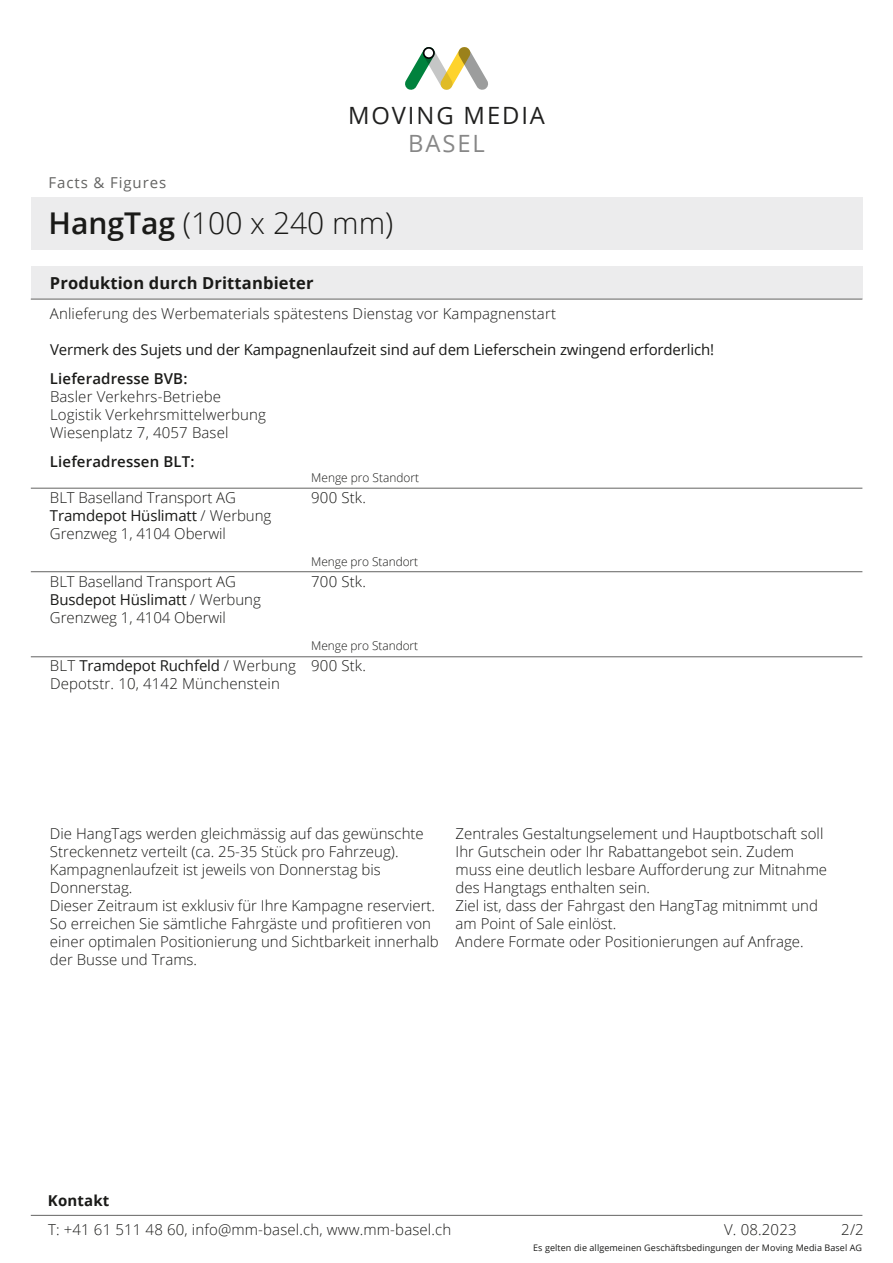
<style>
.page{position:relative;width:893px;height:1263px;background:#fff}
.page>*{position:absolute;margin:0;border:0;box-sizing:border-box;transform-origin:0 0}
.t1{font:300 30px "Open Sans";color:#1a1a18}
.t2{font:23.85px "Open Sans";letter-spacing:.08em;color:#20201f}
.t3{font:23.85px "Open Sans";letter-spacing:.08em;color:#878787}
.t4{font:700 16.5px "Open Sans";letter-spacing:.01em;color:#1a1a18}
.t5{font:300 15px/18px "Open Sans";color:#1a1a18}
.t6{font:15px "Open Sans";letter-spacing:-.01em;color:#1a1a18}
.t7{font:600 15px "Open Sans";letter-spacing:.01em;color:#1a1a18}
.t8{font:15px "Open Sans";letter-spacing:.06em;color:#636362}
.t9{font:700 15px "Open Sans";letter-spacing:.01em;color:#1a1a18}
.t10{font:300 12px "Open Sans";letter-spacing:-.005em;color:#1a1a18}
.t11{font:9px "Open Sans";letter-spacing:.01em;color:#1a1a18}
.s1{font-weight:600}
.s2{font-weight:400}
</style>
<div class="page">
<div style="left:31px;top:198px;width:831px;height:52px;background:#ececed"></div>
<svg style="left:405px;top:47px;width:83px;height:43px"></svg>
<svg style="left:422px;top:47px;width:13px;height:12px"></svg>
<svg style="left:424px;top:48px;width:9px;height:10px"></svg>
<hr style="left:31px;top:1215px;width:831px;height:1px;background:#636362">
<div style="left:31px;top:266px;width:831px;height:33px;background:#ececed"></div>
<hr style="left:31px;top:299px;width:831px;height:1px;background:#636362">
<hr style="left:31px;top:571px;width:831px;height:1px;background:#636362">
<hr style="left:31px;top:488px;width:831px;height:1px;background:#636362">
<hr style="left:31px;top:656px;width:831px;height:1px;background:#636362">
<p class="t8" style="left:49px;top:172px;width:119px">Facts &amp; Figures</p>
<h2 class="t2" style="left:348px;top:99px;width:198px">MOVING MEDIA</h2>
<h2 class="t3" style="left:408px;top:127px;width:78px">BASEL</h2>
<h1 class="t1" style="left:49px;top:202px;width:346px"><span class="s1">HangTag</span> (100 x 240 mm)</h1>
<p class="t4" style="left:50px;top:272px;width:265px">Produktion durch Drittanbieter</p>
<p class="t5" style="left:50px;top:304px;width:507px">Anlieferung des Werbematerials spätestens Dienstag vor Kampagnenstart</p>
<p class="t6" style="left:50px;top:339px;width:666px">Vermerk des Sujets und der Kampagnenlaufzeit sind auf dem Lieferschein zwingend erforderlich!</p>
<p class="t7" style="left:50px;top:368px;width:139px">Lieferadresse BVB:</p>
<p class="t5" style="left:50px;top:387px;width:218px">Basler Verkehrs-Betriebe<br>Logistik Verkehrsmittelwerbung<br>Wiesenplatz 7, 4057 Basel</p>
<p class="t7" style="left:50px;top:451px;width:146px">Lieferadressen BLT:</p>
<p class="t5" style="left:50px;top:488px;width:223px">BLT Baselland Transport AG<br><span class="s2">Tramdepot Hüslimatt</span> / Werbung<br>Grenzweg 1, 4104 Oberwil</p>
<p class="t5" style="left:50px;top:572px;width:212px">BLT Baselland Transport AG<br><span class="s2">Busdepot Hüslimatt</span> / Werbung<br>Grenzweg 1, 4104 Oberwil</p>
<p class="t5" style="left:50px;top:656px;width:247px">BLT <span class="s2">Tramdepot Ruchfeld</span> / Werbung<br>Depotstr. 10, 4142 Münchenstein</p>
<p class="t10" style="left:311px;top:470px;width:109px">Menge pro Standort</p>
<p class="t5" style="left:311px;top:488px;width:56px">900 Stk.</p>
<p class="t10" style="left:311px;top:554px;width:108px">Menge pro Standort</p>
<p class="t5" style="left:311px;top:572px;width:56px">700 Stk.</p>
<p class="t10" style="left:311px;top:638px;width:108px">Menge pro Standort</p>
<p class="t5" style="left:311px;top:656px;width:56px">900 Stk.</p>
<p class="t5" style="left:50px;top:824px;width:390px">Die HangTags werden gleichmässig auf das gewünschte Streckennetz verteilt (ca. 25-35 Stück pro Fahrzeug).<br>Kampagnenlaufzeit ist jeweils von Donnerstag bis Donnerstag.<br>Dieser Zeitraum ist exklusiv für Ihre Kampagne reserviert.<br>So erreichen Sie sämtliche Fahrgäste und profitieren von einer optimalen Positionierung und Sichtbarkeit innerhalb der Busse und Trams.</p>
<p class="t5" style="left:456px;top:824px;width:373px">Zentrales Gestaltungselement und Hauptbotschaft soll Ihr Gutschein oder Ihr Rabattangebot sein. Zudem muss eine deutlich lesbare Aufforderung zur Mitnahme des Hangtags enthalten sein.<br>Ziel ist, dass der Fahrgast den HangTag mitnimmt und am Point of Sale einlöst.<br>Andere Formate oder Positionierungen auf Anfrage.</p>
<p class="t9" style="left:48px;top:1190px;width:63px">Kontakt</p>
<p class="t5" style="left:48px;top:1220px;width:405px">T: +41 61 511 48 60, info@mm-basel.ch, www.mm-basel.ch</p>
<p class="t5" style="left:724px;top:1220px;width:74px">V. 08.2023</p>
<p class="t5" style="left:841px;top:1220px;width:24px">2/2</p>
<p class="t11" style="left:533px;top:1241px;width:330px">Es gelten die allgemeinen Geschäftsbedingungen der Moving Media Basel AG</p>
</div>
